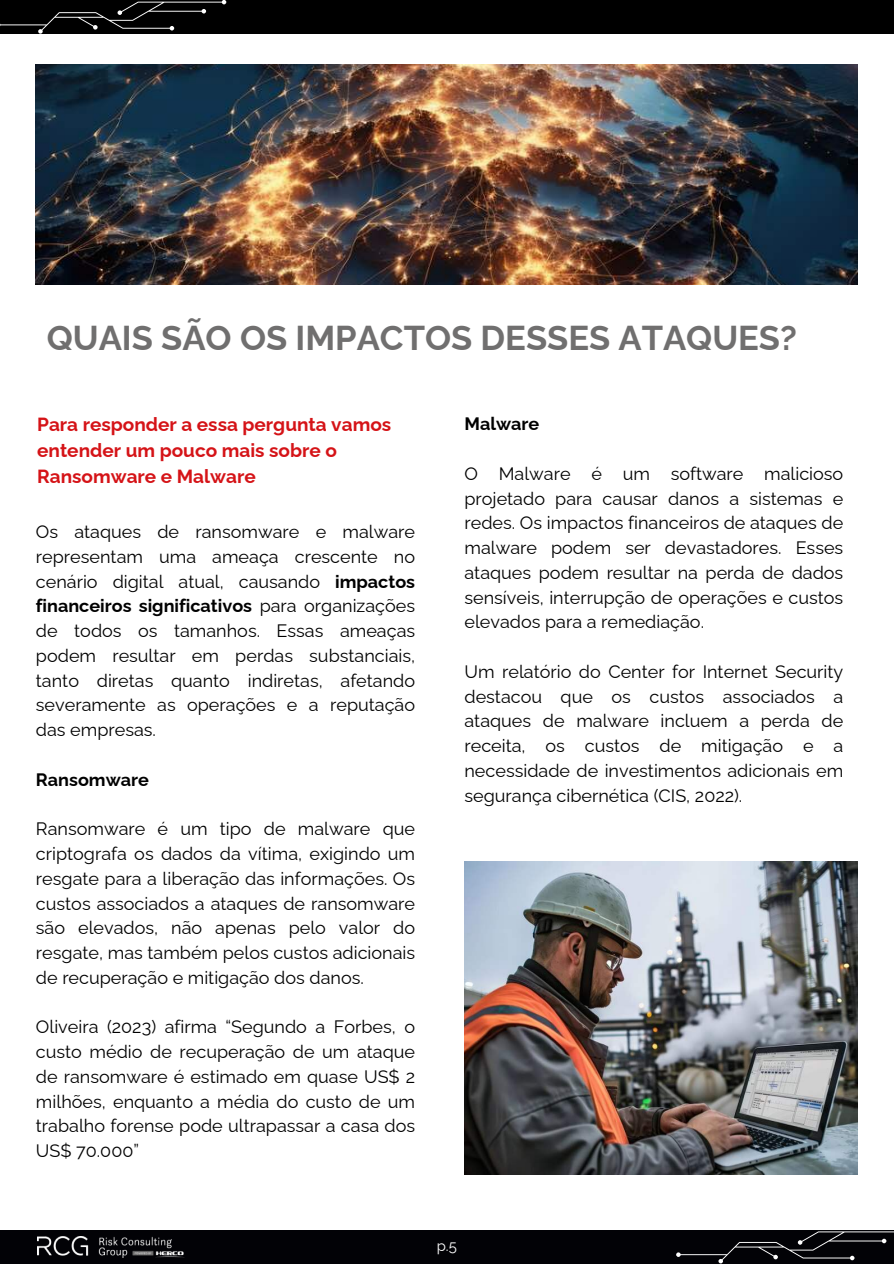
<style>
.page{position:relative;width:894px;height:1264px;background:#fff}
.page>*{position:absolute;margin:0;border:0;box-sizing:border-box;transform-origin:0 0}
.t1{font:700 34.5px "Raleway";color:#706f6f}
.t2{font:700 19.05px/25.8px "Raleway";color:#d51317}
.t3{font:18px/24.8px "Raleway";color:#000;text-align:justify}
.t4{font:700 18px "Raleway";color:#000}
.t5{font:14.85px "Raleway";color:#fff}
.s1{font-weight:700}
</style>
<div class="page">
<div style="left:0;top:0;width:893px;height:34px;background:#000"></div>
<div style="left:0;top:1229px;width:893px;height:34px;background:#020206"></div>
<svg style="left:0;top:0;width:226px;height:34px"></svg>
<svg style="left:676px;top:1229px;width:217px;height:34px"></svg>
<img style="left:37px;top:1236px;width:147px;height:21px">
<img style="left:36px;top:64px;width:821px;height:221px">
<img style="left:464px;top:861px;width:393px;height:313px">
<h1 class="t1" style="left:47px;top:310px;width:751px">QUAIS SÃO OS IMPACTOS DESSES ATAQUES?</h1>
<p class="t2" style="left:37px;top:409px;width:355px">Para responder a essa pergunta vamos entender um pouco mais sobre o<br>Ransomware e Malware</p>
<p class="t3" style="left:36px;top:517px;width:380px">Os ataques de ransomware e malware representam uma ameaça crescente no cenário digital atual, causando <span class="s1">impactos financeiros significativos</span> para organizações de todos os tamanhos. Essas ameaças podem resultar em perdas substanciais, tanto diretas quanto indiretas, afetando severamente as operações e a reputação das empresas.</p>
<p class="t4" style="left:36px;top:765px;width:114px">Ransomware</p>
<p class="t3" style="left:36px;top:814px;width:380px">Ransomware é um tipo de malware que criptografa os dados da vítima, exigindo um resgate para a liberação das informações. Os custos associados a ataques de ransomware são elevados, não apenas pelo valor do resgate, mas também pelos custos adicionais de recuperação e mitigação dos danos.</p>
<p class="t3" style="left:36px;top:1012px;width:380px">Oliveira (2023) afirma “Segundo a Forbes, o custo médio de recuperação de um ataque de ransomware é estimado em quase US$ 2 milhões, enquanto a média do custo de um trabalho forense pode ultrapassar a casa dos US$ 70.000”</p>
<p class="t4" style="left:464px;top:409px;width:76px">Malware</p>
<p class="t3" style="left:464px;top:459px;width:380px">O Malware é um software malicioso projetado para causar danos a sistemas e redes. Os impactos financeiros de ataques de malware podem ser devastadores. Esses ataques podem resultar na perda de dados sensíveis, interrupção de operações e custos elevados para a remediação.</p>
<p class="t3" style="left:464px;top:657px;width:380px">Um relatório do Center for Internet Security destacou que os custos associados a ataques de malware incluem a perda de receita, os custos de mitigação e a necessidade de investimentos adicionais em segurança cibernética (CIS, 2022).</p>
<p class="t5" style="left:436px;top:1234px;width:22px">p.5</p>
</div>
